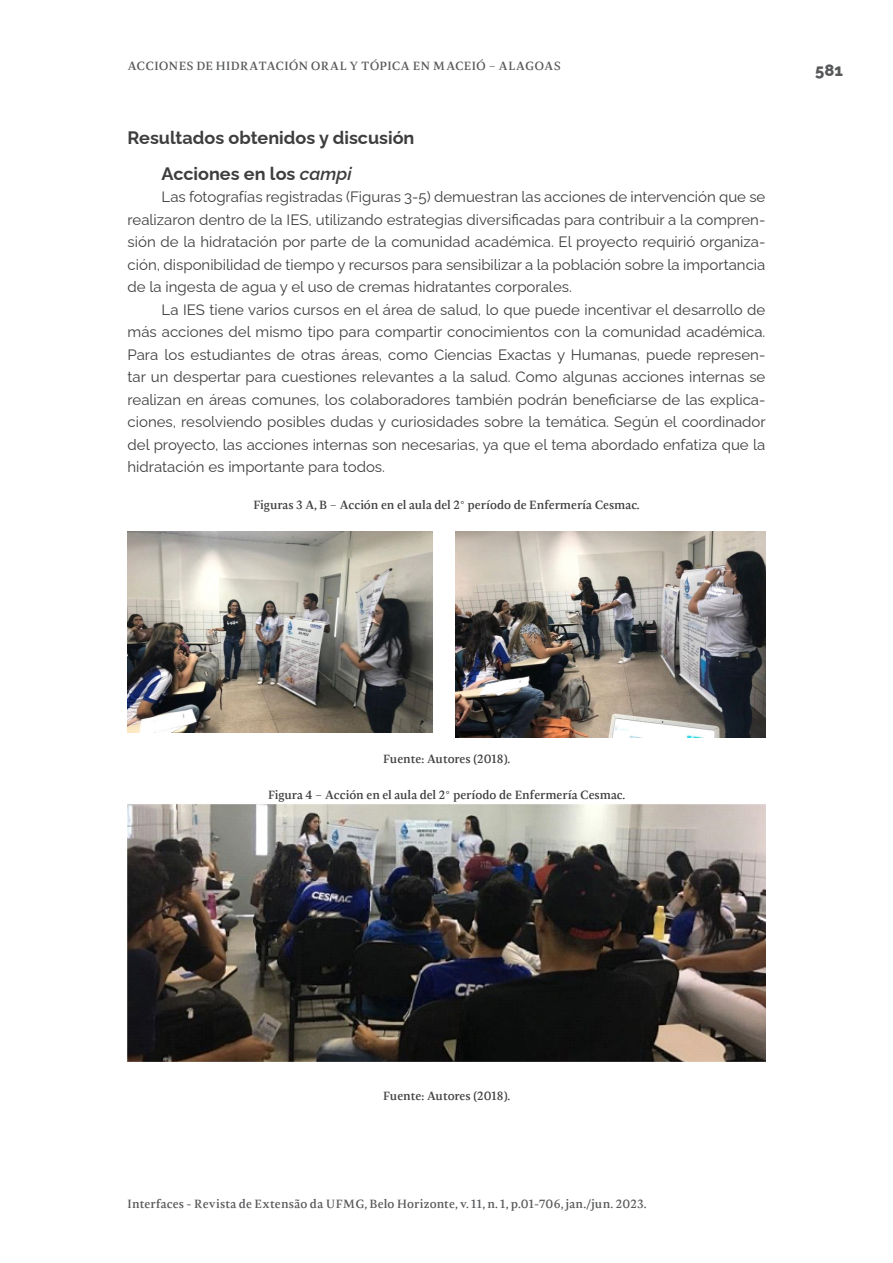
<style>
.page{position:relative;width:893px;height:1263px;background:#fff}
.page>*{position:absolute;margin:0;border:0;box-sizing:border-box;transform-origin:0 0}
.Artigo_-_Resumo_Abst{font:700 18px "Raleway";color:#3e3e3f}
.t1{font:800 16.5px "Raleway";color:#57585a}
.Artigo_-_Corpo_do_Te{font:15px/22.5px "Raleway";color:#3e3e3f;text-align:justify}
.t2{font:500 12px "Radiata";letter-spacing:.015em;color:#57585a}
.Artigo_-_Resumo_Abst-2{font:500 12px "Radiata";color:#3e3e3e}
.Artigo_-_Corpo_do_Te-2{font:500 12px "Radiata";color:#3e3e3e}
.s1{font-weight:600;font-style:italic}
</style>
<div class="page">
<img style="left:128px;top:804px;width:637px;height:257px">
<img style="left:128px;top:531px;width:304px;height:201px">
<img style="left:455px;top:531px;width:310px;height:207px">
<p class="t2" style="left:128px;top:58px;width:435px">ACCIONES DE HIDRATACIÓN ORAL Y TÓPICA EN MACEIÓ – ALAGOAS</p>
<p class="Artigo_-_Resumo_Abst" style="left:128px;top:124px;width:288px">Resultados obtenidos y discusión</p>
<p class="Artigo_-_Resumo_Abst" style="left:162px;top:159px;width:192px">Acciones en los <span class="s1">campi</span></p>
<p class="Artigo_-_Corpo_do_Te" style="left:128px;top:184px;width:639px;text-indent:34px">Las fotografías registradas (Figuras 3-5) demuestran las acciones de intervención que se realizaron dentro de la IES, utilizando estrategias diversificadas para contribuir a la compren&shy;sión de la hidratación por parte de la comunidad académica. El proyecto requirió organiza&shy;ción, disponibilidad de tiempo y recursos para sensibilizar a la población sobre la importancia de la ingesta de agua y el uso de cremas hidratantes corporales.</p>
<p class="Artigo_-_Corpo_do_Te" style="left:128px;top:297px;width:640px;text-indent:34px">La IES tiene varios cursos en el área de salud, lo que puede incentivar el desarrollo de más acciones del mismo tipo para compartir conocimientos con la comunidad académica.<br>Para los estudiantes de otras áreas, como Ciencias Exactas y Humanas, puede represen&shy;tar un despertar para cuestiones relevantes a la salud. Como algunas acciones internas se realizan en áreas comunes, los colaboradores también podrán beneficiarse de las explica&shy;ciones, resolviendo posibles dudas y curiosidades sobre la temática. Según el coordinador del proyecto, las acciones internas son necesarias, ya que el tema abordado enfatiza que la hidratación es importante para todos.</p>
<p class="Artigo_-_Corpo_do_Te-2" style="left:254px;top:497px;width:387px">Figuras 3 A, B – Acción en el aula del 2° período de Enfermería Cesmac.</p>
<p class="t1" style="left:815px;top:58px;width:29px">581</p>
<p class="Artigo_-_Resumo_Abst-2" style="left:383px;top:751px;width:128px">Fuente: Autores (2018).</p>
<p class="Artigo_-_Resumo_Abst-2" style="left:268px;top:787px;width:358px">Figura 4 – Acción en el aula del 2° período de Enfermería Cesmac.</p>
<p class="Artigo_-_Resumo_Abst-2" style="left:383px;top:1088px;width:128px">Fuente: Autores (2018).</p>
<p class="t2" style="left:128px;top:1196px;width:520px">Interfaces - Revista de Extensão da UFMG, Belo Horizonte, v. 11, n. 1, p.01-706, jan./jun. 2023.</p>
</div>
